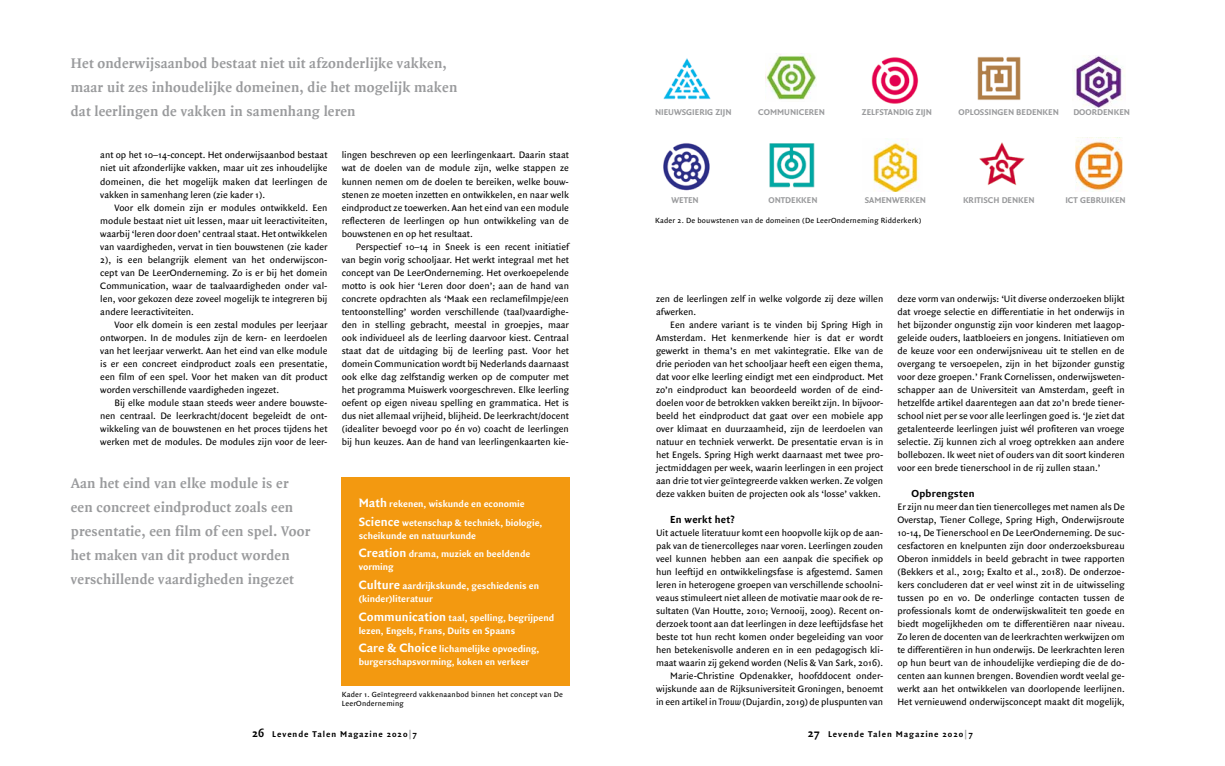
<style>
.page{position:relative;width:1225px;height:766px;background:#fff}
.page>*{position:absolute;margin:0;border:0;box-sizing:border-box;transform-origin:0 0}
.t1{font:700 15px/24px "Quadraat";letter-spacing:.015em;color:#9a9b9d}
.t2{font:700 11px "Quadraat Sans";letter-spacing:.015em;color:#000}
.t3{font:10px/13px "Quadraat Sans";color:#000;text-align:justify}
.t4{font:700 10px/18.7px "Quadraat Sans";color:#fff}
.t5{font:700 9px "Quadraat Sans";color:#9a9b9d}
.t6{font:700 9px "Quadraat Sans";letter-spacing:.1em;color:#000}
.t7{font:8px/9px "Quadraat Sans";letter-spacing:.025em;color:#000}
.s1{font-size:13px}
.s2{font-style:italic}
.s3{font-size:12px}
.s4{color:#9a9b9d}
</style>
<div class="page">
<div style="left:342px;top:477px;width:228px;height:208px;background:#f39910"></div>
<img style="left:1072px;top:56px;width:51px;height:51px">
<img style="left:977px;top:56px;width:44px;height:44px">
<img style="left:871px;top:57px;width:47px;height:46px">
<img style="left:765px;top:54px;width:51px;height:46px">
<img style="left:663px;top:58px;width:48px;height:42px">
<img style="left:1075px;top:138px;width:48px;height:54px">
<img style="left:979px;top:142px;width:45px;height:44px">
<img style="left:873px;top:139px;width:47px;height:53px">
<img style="left:769px;top:143px;width:46px;height:45px">
<img style="left:663px;top:143px;width:47px;height:48px">
<h1 class="t1" style="left:71px;top:51px;width:388px">Het onderwijsaanbod bestaat niet uit afzonderlijke vakken, maar uit zes inhoudelijke domeinen, die het mogelijk maken dat leerlingen de vakken in samenhang leren</h1>
<p class="t3" style="left:100px;top:149px;width:229px">ant op het 10–14-concept. Het onderwijsaanbod bestaat niet uit afzonderlijke vakken, maar uit zes inhoudelijke domeinen, die het mogelijk maken dat leerlingen de vakken in samenhang leren (zie kader 1).</p>
<p class="t3" style="left:100px;top:201px;width:229px;text-indent:14px">Voor elk domein zijn er modules ontwikkeld. Een module bestaat niet uit lessen, maar uit leeractiviteiten, waarbij ‘leren door doen’ centraal staat. Het ontwikkelen van vaardigheden, vervat in tien bouwstenen (zie kader 2), is een belangrijk element van het onderwijscon&shy;cept van De LeerOnderneming. Zo is er bij het domein Communication, waar de taalvaardigheden onder val&shy;len, voor gekozen deze zoveel mogelijk te integreren bij andere leeractiviteiten.</p>
<p class="t3" style="left:100px;top:318px;width:229px;text-indent:14px">Voor elk domein is een zestal modules per leerjaar ontworpen. In de modules zijn de kern- en leerdoelen van het leerjaar verwerkt. Aan het eind van elke module is er een concreet eindproduct zoals een presentatie, een film of een spel. Voor het maken van dit product worden verschillende vaardigheden ingezet.</p>
<p class="t3" style="left:100px;top:396px;width:229px;text-indent:14px">Bij elke module staan steeds weer andere bouwste&shy;nen centraal. De leerkracht/docent begeleidt de ont&shy;wikkeling van de bouwstenen en het proces tijdens het werken met de modules. De modules zijn voor de leer-</p>
<h1 class="t1" style="left:71px;top:471px;width:241px">Aan het eind van elke module is er een concreet eindproduct zoals een presentatie, een film of een spel. Voor het maken van dit product worden verschillende vaardigheden ingezet</h1>
<p class="t3" style="left:342px;top:149px;width:229px">lingen beschreven op een leerlingenkaart. Daarin staat wat de doelen van de module zijn, welke stappen ze kunnen nemen om de doelen te bereiken, welke bouw&shy;stenen ze moeten inzetten en ontwikkelen, en naar welk eindproduct ze toewerken. Aan het eind van een module reflecteren de leerlingen op hun ontwikkeling van de bouwstenen en op het resultaat.</p>
<p class="t3" style="left:342px;top:240px;width:229px;text-indent:14px">Perspectief 10–14 in Sneek is een recent initiatief van begin vorig schooljaar. Het werkt integraal met het concept van De LeerOnderneming. Het overkoepelende motto is ook hier ‘Leren door doen’; aan de hand van concrete opdrachten als ‘Maak een reclamefilmpje/een tentoonstelling’ worden verschillende (taal)vaardighe&shy;den in stelling gebracht, meestal in groepjes, maar ook individueel als de leerling daarvoor kiest. Centraal staat dat de uitdaging bij de leerling past. Voor het domein Communication wordt bij Nederlands daarnaast ook elke dag zelfstandig werken op de computer met het programma Muiswerk voorgeschreven. Elke leerling oefent op eigen niveau spelling en grammatica. Het is dus niet allemaal vrijheid, blijheid. De leerkracht/docent (idealiter bevoegd voor po én vo) coacht de leerlingen bij hun keuzes. Aan de hand van leerlingenkaarten kie-</p>
<p class="t4" style="left:359px;top:494px;width:185px"><span class="s1">Math</span> rekenen, wiskunde en economie<br><span class="s1">Science</span> wetenschap &amp; techniek, biologie,</p>
<p class="t4" style="left:359px;top:526px;width:173px">scheikunde en natuurkunde<br><span class="s1">Creation</span> drama, muziek en beeldende</p>
<p class="t4" style="left:359px;top:558px;width:182px">vorming<br><span class="s1">Culture</span> aardrijkskunde, geschiedenis en</p>
<p class="t4" style="left:359px;top:589px;width:197px">(kinder)literatuur<br><span class="s1">Communication</span> taal, spelling, begrijpend</p>
<p class="t4" style="left:359px;top:621px;width:182px">lezen, Engels, Frans, Duits en Spaans<br><span class="s1">Care &amp; Choice</span> lichamelijke opvoeding,</p>
<p class="t4" style="left:359px;top:653px;width:172px">burgerschapsvorming, koken en verkeer</p>
<p class="t7" style="left:342px;top:689px;width:223px">Kader 1. Geïntegreerd vakkenaanbod binnen het concept van De<br>LeerOnderneming</p>
<p class="t5" style="left:655px;top:106px;width:78px">NIEUWSGIERIG ZIJN</p>
<p class="t5" style="left:758px;top:106px;width:68px">COMMUNICEREN</p>
<p class="t5" style="left:862px;top:106px;width:72px">ZELFSTANDIG ZIJN</p>
<p class="t5" style="left:958px;top:106px;width:102px">OPLOSSINGEN BEDENKEN</p>
<p class="t5" style="left:1073px;top:106px;width:58px">DOORDENKEN</p>
<p class="t5" style="left:671px;top:194px;width:29px">WETEN</p>
<p class="t5" style="left:768px;top:194px;width:51px">ONTDEKKEN</p>
<p class="t5" style="left:865px;top:194px;width:63px">SAMENWERKEN</p>
<p class="t5" style="left:963px;top:194px;width:73px">KRITISCH DENKEN</p>
<p class="t5" style="left:1065px;top:194px;width:62px">ICT GEBRUIKEN</p>
<p class="t7" style="left:655px;top:216px;width:268px">Kader 2. De bouwstenen van de domeinen (De LeerOnderneming Ridderkerk)</p>
<p class="t3" style="left:656px;top:292px;width:229px">zen de leerlingen zelf in welke volgorde zij deze willen afwerken.</p>
<p class="t3" style="left:656px;top:318px;width:229px;text-indent:14px">Een andere variant is te vinden bij Spring High in Amsterdam. Het kenmerkende hier is dat er wordt gewerkt in thema’s en met vakintegratie. Elke van de drie perioden van het schooljaar heeft een eigen thema, dat voor elke leerling eindigt met een eindproduct. Met zo’n eindproduct kan beoordeeld worden of de eind&shy;doelen voor de betrokken vakken bereikt zijn. In bijvoor&shy;beeld het eindproduct dat gaat over een mobiele app over klimaat en duurzaamheid, zijn de leerdoelen van natuur en techniek verwerkt. De presentatie ervan is in het Engels. Spring High werkt daarnaast met twee pro&shy;jectmiddagen per week, waarin leerlingen in een project aan drie tot vier geïntegreerde vakken werken. Ze volgen deze vakken buiten de projecten ook als ‘losse’ vakken.</p>
<p class="t2" style="left:670px;top:513px;width:66px">En werkt het?</p>
<p class="t3" style="left:656px;top:526px;width:229px;text-align:right">Uit actuele literatuur komt een hoopvolle kijk op de aan&shy;pak van de tienercolleges naar voren. Leerlingen zouden veel kunnen hebben aan een aanpak die specifiek op hun leeftijd en ontwikkelingsfase is afgestemd. Samen leren in heterogene groepen van verschillende schoolni&shy;veaus stimuleert niet alleen de motivatie maar ook de re&shy;sultaten (Van Houtte, 2010; Vernooij, 2009). Recent on&shy;derzoek toont aan dat leerlingen in deze leeftijdsfase het beste tot hun recht komen onder begeleiding van voor hen betekenisvolle anderen en in een pedagogisch kli&shy;maat waarin zij gekend worden (Nelis &amp; Van Sark, 2016).<br>Marie-Christine Opdenakker, hoofddocent onder&shy;wijskunde aan de Rijksuniversiteit Groningen, benoemt in een artikel in <span class="s2">Trouw</span> (Dujardin, 2019) de pluspunten van</p>
<p class="t3" style="left:897px;top:292px;width:229px">deze vorm van onderwijs: ‘Uit diverse onderzoeken blijkt dat vroege selectie en differentiatie in het onderwijs in het bijzonder ongunstig zijn voor kinderen met laagop&shy;geleide ouders, laatbloeiers en jongens. Initiatieven om de keuze voor een onderwijsniveau uit te stellen en de overgang te versoepelen, zijn in het bijzonder gunstig voor deze groepen.’ Frank Cornelissen, onderwijsweten&shy;schapper aan de Universiteit van Amsterdam, geeft in hetzelfde artikel daarentegen aan dat zo’n brede tiener&shy;school niet per se voor alle leerlingen goed is. ‘Je ziet dat getalenteerde leerlingen juist wél profiteren van vroege selectie. Zij kunnen zich al vroeg optrekken aan andere bollebozen. Ik weet niet of ouders van dit soort kinderen voor een brede tienerschool in de rij zullen staan.’</p>
<p class="t2" style="left:911px;top:487px;width:64px">Opbrengsten</p>
<p class="t3" style="left:897px;top:500px;width:229px">Er zijn nu meer dan tien tienercolleges met namen als De Overstap, Tiener College, Spring High, Onderwijsroute 10-14, De Tienerschool en De LeerOnderneming. De suc&shy;cesfactoren en knelpunten zijn door onderzoeksbureau Oberon inmiddels in beeld gebracht in twee rapporten (Bekkers et al., 2019; Exalto et al., 2018). De onderzoe&shy;kers concluderen dat er veel winst zit in de uitwisseling tussen po en vo. De onderlinge contacten tussen de professionals komt de onderwijskwaliteit ten goede en biedt mogelijkheden om te differentiëren naar niveau.<br>Zo leren de docenten van de leerkrachten werkwijzen om te differentiëren in hun onderwijs. De leerkrachten leren op hun beurt van de inhoudelijke verdieping die de do&shy;centen aan kunnen brengen. Bovendien wordt veelal ge&shy;werkt aan het ontwikkelen van doorlopende leerlijnen.<br>Het vernieuwend onderwijsconcept maakt dit mogelijk,</p>
<p class="t6" style="left:252px;top:729px;width:166px"><span class="s3">26</span> Levende Talen Magazine 2020<span class="s4">|</span>7</p>
<p class="t6" style="left:808px;top:729px;width:166px"><span class="s3">27</span> Levende Talen Magazine 2020<span class="s4">|</span>7</p>
</div>
